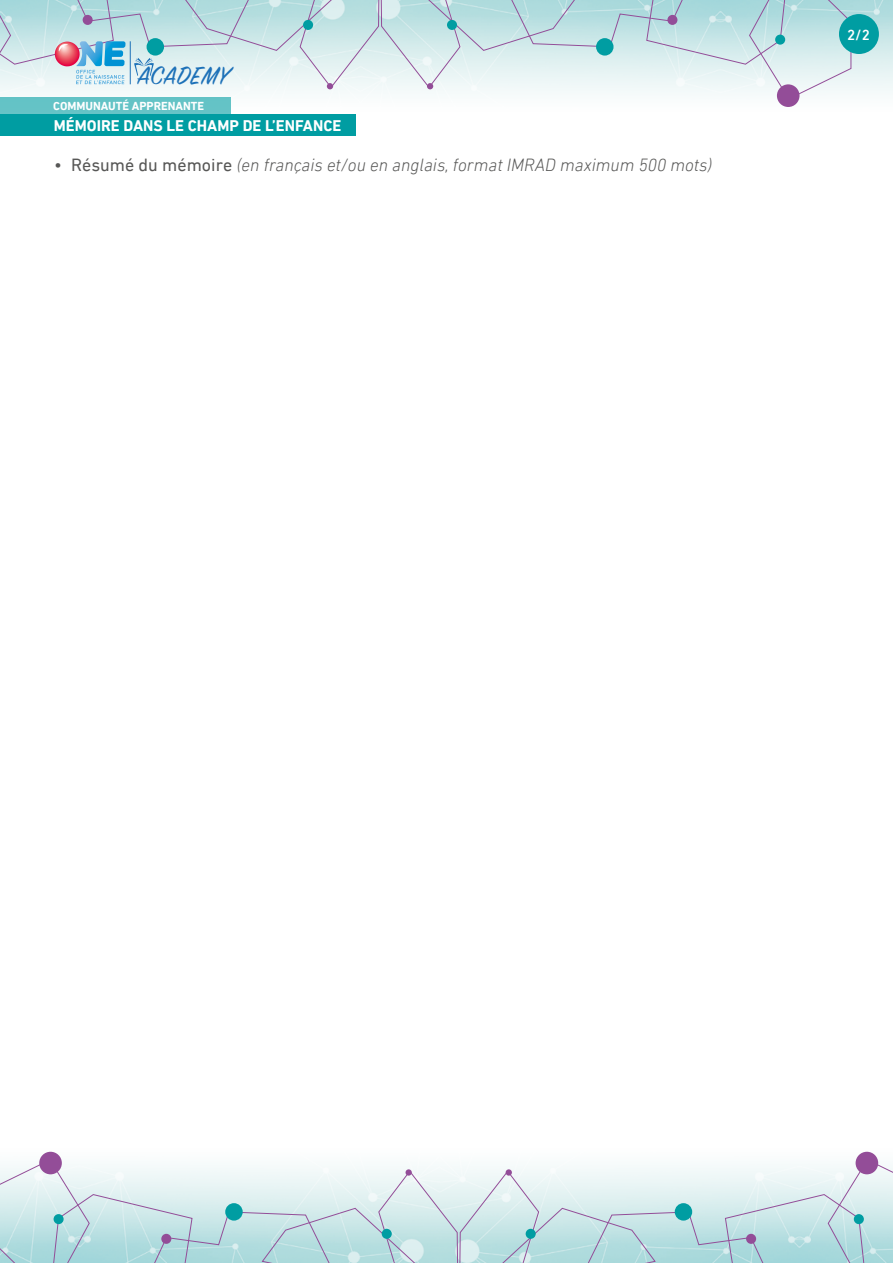
<style>
.page{position:relative;width:893px;height:1263px;background:#fff}
.page>*{position:absolute;margin:0;border:0;box-sizing:border-box;transform-origin:0 0}
.t1{font:28.05px/60.9px "Sign Painter House Script";letter-spacing:.025em;color:#1d71b8}
.t2{font:italic 300 18px "DIN Next LT Pro";color:#575756}
.t3{font:700 15.75px "DIN Next LT Pro";color:#fff}
.t4{font:500 15px "DIN Next LT Pro";color:#fff}
.Style_de_paragraphe{font:700 11.85px "DIN Next LT Pro";color:#fff}
.s1{color:#003961}
.s2{font-weight:400;font-style:normal}
</style>
<div class="page">
<div style="left:856px;top:1152px;width:22px;height:22px;background:#934d98;border-radius:50%"></div>
<div style="left:39px;top:1152px;width:23px;height:22px;background:#934d98;border-radius:50%"></div>
<svg style="left:0;top:1160px;width:893px;height:103px"></svg>
<div style="left:382px;top:1229px;width:10px;height:10px;background:#009da2;border-radius:50%"></div>
<div style="left:405px;top:1169px;width:7px;height:6px;background:#934d98;border-radius:50%"></div>
<div style="left:225px;top:1203px;width:18px;height:17px;background:#009da2;border-radius:50%"></div>
<div style="left:54px;top:1214px;width:10px;height:10px;background:#009da2;border-radius:50%"></div>
<div style="left:777px;top:84px;width:22px;height:23px;background:#934d98;border-radius:50%"></div>
<svg style="left:0;top:0;width:851px;height:99px"></svg>
<hr style="left:130px;top:41px;width:1px;height:43px;background:#1d71b8">
<div style="left:0;top:97px;width:231px;height:18px;background:#64c3c6"></div>
<div style="left:0;top:115px;width:356px;height:21px;background:#009da2"></div>
<div style="left:839px;top:14px;width:40px;height:40px;background:#009da2;border-radius:50%"></div>
<p class="t1" style="left:137px;top:47px;width:94px">ACADEMY<br><span class="s1">ACADEMY</span></p>
<p class="Style_de_paragraphe" style="left:53px;top:99px;width:152px">COMMUNAUTÉ APPRENANTE</p>
<p class="t3" style="left:54px;top:117px;width:289px">MÉMOIRE DANS LE CHAMP DE L’ENFANCE</p>
<p class="t2" style="left:54px;top:154px;width:660px"><span class="s2">• Résumé du mémoire</span> (en français et/ou en anglais, format IMRAD maximum 500 mots)</p>
<p class="t4" style="left:847px;top:26px;width:24px">2/2</p>
</div>
